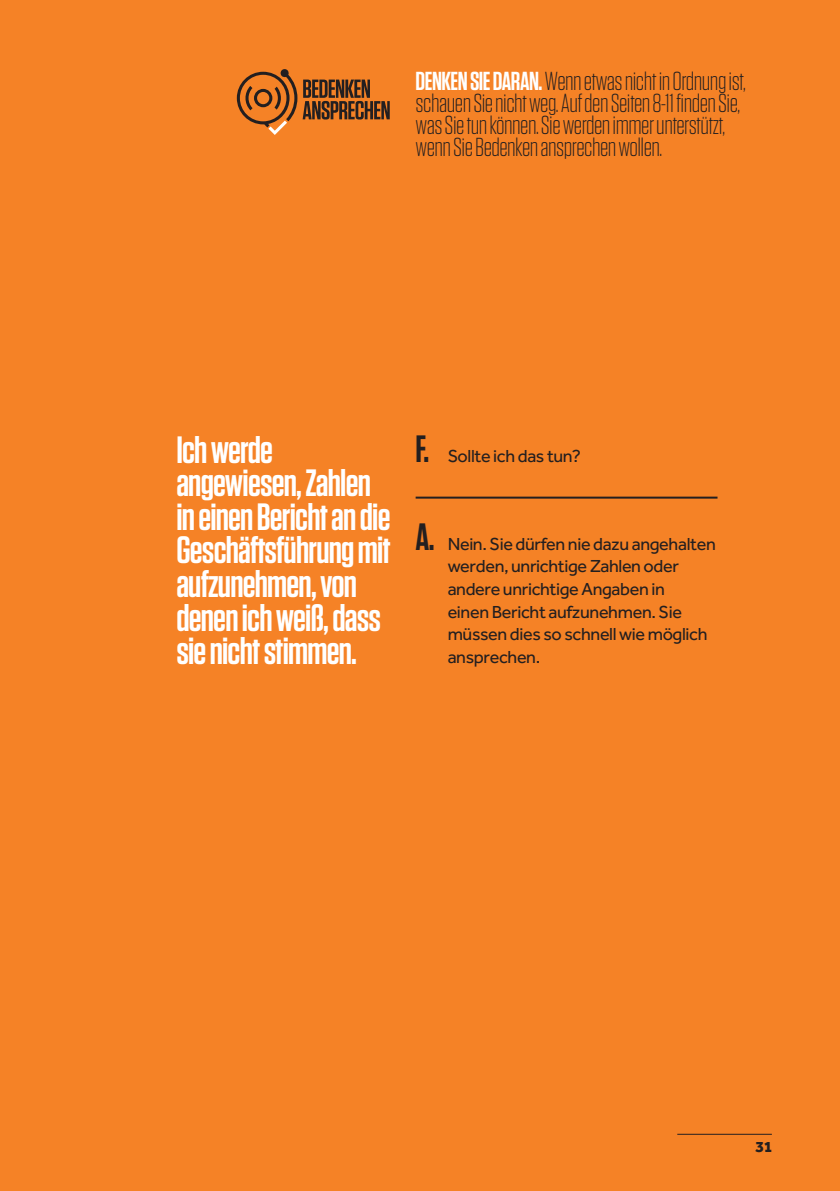
<style>
.page{position:relative;width:840px;height:1191px;background:#fff}
.page>*{position:absolute;margin:0;border:0;box-sizing:border-box;transform-origin:0 0}
.t1{font:600 38px/33.6px "Tungsten";letter-spacing:-.02em;color:#fff}
.t2{font:300 26px/22px "Tungsten";letter-spacing:-.02em;color:#231f20}
.t3{font:18px/22.6px "Effra";letter-spacing:-.02em;color:#231f20}
.t4{font:800 16px "Effra";color:#231f20}
.s1{font-weight:600;color:#fff}
.s2{font-family:"Tungsten";font-weight:600;font-size:38px}
</style>
<div class="page">
<div style="left:0;top:0;width:839px;height:1191px;background:#f58226"></div>
<hr style="left:415px;top:496px;width:302px;height:2px;background:#231f20">
<svg style="left:237px;top:69px;width:152px;height:66px"></svg>
<hr style="left:677px;top:1134px;width:94px;height:1px;background:#231f20">
<h2 class="t2" style="left:415px;top:70px;width:331px"><span class="s1">DENKEN SIE DARAN.</span> Wenn etwas nicht in Ordnung ist, schauen Sie nicht weg. Auf den Seiten 8-11 finden Sie, was Sie tun können. Sie werden immer unterstützt, wenn Sie Bedenken ansprechen wollen.</h2>
<h1 class="t1" style="left:176px;top:433px;width:216px">Ich werde angewiesen, Zahlen in einen Bericht an die<br>Geschäftsführung mit aufzunehmen, von denen ich weiß, dass sie nicht stimmen.</h1>
<p class="t3" style="left:415px;top:444px;width:167px"><span class="s2">F.</span> Sollte ich das tun?</p>
<p class="t3" style="left:447px;top:532px;width:269px;text-indent:-32px"><span class="s2">A.</span> Nein. Sie dürfen nie dazu angehalten werden, unrichtige Zahlen oder andere unrichtige Angaben in<br>einen Bericht aufzunehmen. Sie müssen dies so schnell wie möglich ansprechen.</p>
<p class="t4" style="left:755px;top:1137px;width:18px">31</p>
</div>
